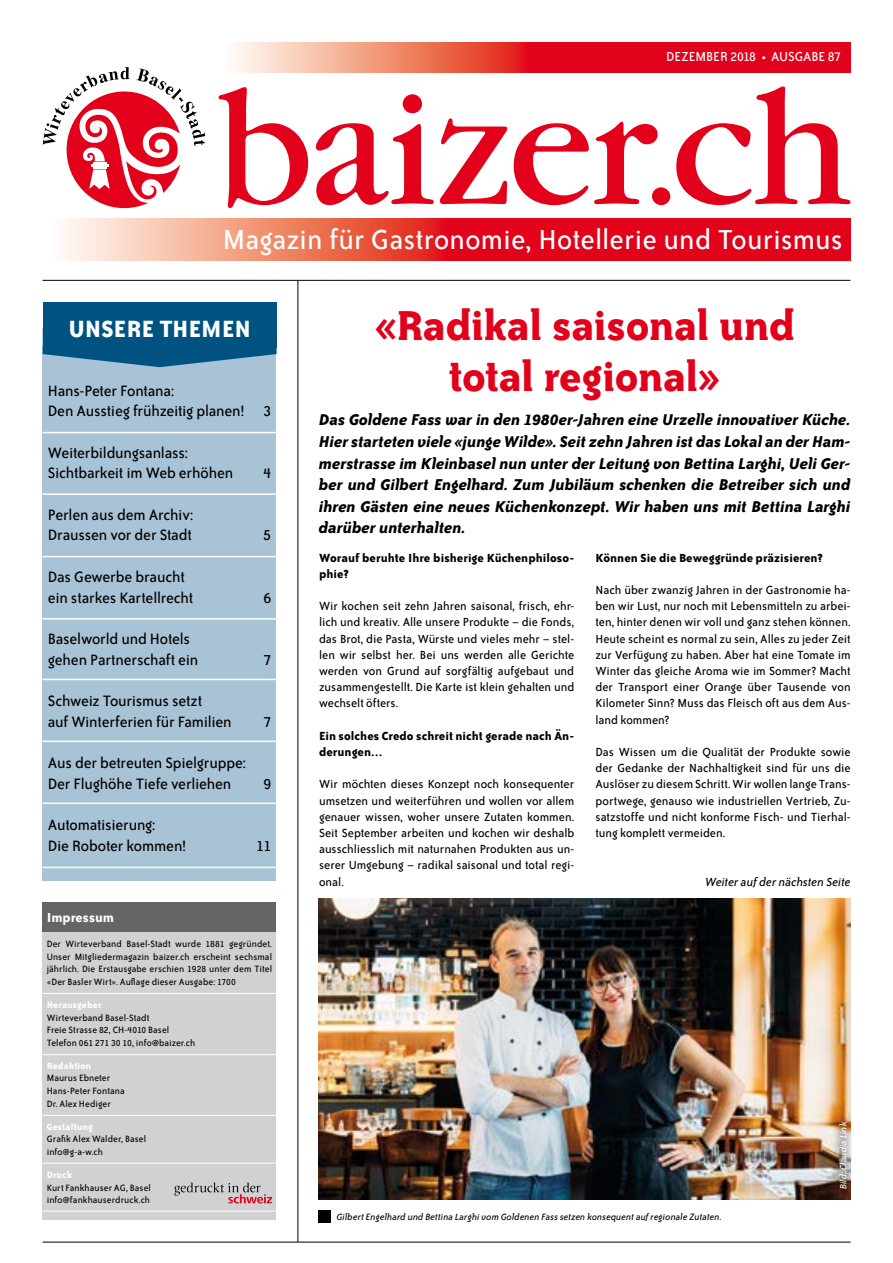
<style>
.page{position:relative;width:893px;height:1263px;background:#fff}
.page>*{position:absolute;margin:0;border:0;box-sizing:border-box;transform-origin:0 0}
.t1{font:700 48px/51px "Bailey Quad ITC";letter-spacing:-.015em;color:#e2001a;text-align:center}
.t2{font:31.5px "Bailey Sans ITC";color:#fff}
.t3{font:700 27px "Bailey Sans ITC";color:#fff}
.t4{font:italic 700 18px/21.6px "Bailey Sans ITC";letter-spacing:-.01em;color:#000;text-align:justify}
.t5{font:17.25px/20.7px "Bailey Sans ITC";letter-spacing:-.015em;color:#000}
.t6{font:15px "Bailey Sans ITC";color:#fff}
.t7{font:700 15px "Bailey Sans ITC";color:#fff}
.t8{font:13.5px/16.2px "Bailey Sans ITC";letter-spacing:-.005em;color:#000;text-align:justify}
.t9{font:700 13.5px/16.2px "Bailey Sans ITC";letter-spacing:.005em;color:#000}
.t10{font:italic 13.5px "Bailey Sans ITC";letter-spacing:-.005em;color:#000}
.t11{font:10.5px/12.6px "Bailey Sans ITC";letter-spacing:.005em;color:#000}
.t12{font:italic 10.5px "Bailey Sans ITC";letter-spacing:.005em;color:#000}
.t13{font:700 10.5px "Bailey Sans ITC";letter-spacing:.015em;color:#fff}
.t14{font:italic 10.5px "Bailey Sans ITC";color:#fff}
</style>
<div class="page">
<svg style="left:233px;top:43px;width:617px;height:29px;background:#e94649"></svg>
<svg style="left:64px;top:218px;width:786px;height:43px;background:#e94749"></svg>
<hr style="left:43px;top:280px;width:807px;height:1px;background:#000">
<hr style="left:298px;top:280px;width:1px;height:962px;background:#000">
<div style="left:42px;top:905px;width:234px;height:315px;background:#d0d1d2"></div>
<div style="left:43px;top:902px;width:233px;height:30px;background:#646567"></div>
<hr style="left:43px;top:993px;width:233px;height:1px;background:#fff">
<hr style="left:43px;top:1054px;width:233px;height:1px;background:#fff">
<hr style="left:43px;top:1163px;width:233px;height:1px;background:#fff">
<hr style="left:43px;top:1115px;width:233px;height:1px;background:#fff">
<hr style="left:43px;top:1242px;width:807px;height:1px;background:#000">
<svg style="left:219px;top:87px;width:89px;height:121px"></svg>
<svg style="left:316px;top:94px;width:118px;height:111px"></svg>
<svg style="left:440px;top:119px;width:67px;height:85px"></svg>
<svg style="left:514px;top:122px;width:144px;height:83px"></svg>
<div style="left:652px;top:187px;width:18px;height:18px;background:#e2001a;border-radius:50%"></div>
<svg style="left:676px;top:86px;width:174px;height:119px"></svg>
<hr style="left:42px;top:1211px;width:234px;height:1px;background:#fff">
<svg style="left:174px;top:1182px;width:98px;height:21px"></svg>
<div style="left:43px;top:302px;width:234px;height:46px;background:#005380"></div>
<div style="left:43px;top:346px;width:233px;height:535px;background:#a8c2d6"></div>
<hr style="left:43px;top:493px;width:234px;height:2px;background:#fff">
<hr style="left:43px;top:432px;width:234px;height:1px;background:#fff">
<svg style="left:43px;top:346px;width:234px;height:21px"></svg>
<hr style="left:43px;top:556px;width:234px;height:1px;background:#fff">
<hr style="left:43px;top:618px;width:234px;height:2px;background:#fff">
<hr style="left:43px;top:679px;width:234px;height:1px;background:#fff">
<hr style="left:43px;top:740px;width:234px;height:2px;background:#fff">
<hr style="left:43px;top:802px;width:234px;height:2px;background:#fff">
<hr style="left:43px;top:867px;width:234px;height:1px;background:#fff">
<div style="left:319px;top:1210px;width:12px;height:12px;background:#000"></div>
<img style="left:319px;top:898px;width:531px;height:301px">
<svg style="left:43px;top:67px;width:162px;height:141px"></svg>
<img style="left:830px;top:1113px;width:21px;height:82px">
<p class="t6" style="left:666px;top:49px;width:176px">DEZEMBER 2018 • AUSGABE 87</p>
<h2 class="t2" style="left:223px;top:223px;width:622px">Magazin für Gastronomie, Hotellerie und Tourismus</h2>
<h3 class="t3" style="left:68px;top:314px;width:184px">UNSERE THEMEN</h3>
<p class="t5" style="left:48px;top:380px;width:225px">Hans-Peter Fontana:<br>Den Ausstieg frühzeitig planen! 3</p>
<p class="t5" style="left:48px;top:442px;width:187px">Weiterbildungsanlass:<br>Sichtbarkeit im Web erhöhen</p>
<p class="t5" style="left:263px;top:463px;width:9px">4</p>
<p class="t5" style="left:48px;top:504px;width:147px">Perlen aus dem Archiv:<br>Draussen vor der Stadt</p>
<p class="t5" style="left:48px;top:566px;width:147px">Das Gewerbe braucht ein starkes Kartellrecht</p>
<p class="t5" style="left:48px;top:629px;width:152px">Baselworld und Hotels gehen Partnerschaft ein</p>
<p class="t5" style="left:48px;top:691px;width:185px">Schweiz Tourismus setzt<br>auf Winterferien für Familien</p>
<p class="t5" style="left:48px;top:753px;width:200px">Aus der betreuten Spielgruppe:<br>Der Flughöhe Tiefe verliehen</p>
<p class="t5" style="left:48px;top:815px;width:140px">Automatisierung:<br>Die Roboter kommen!</p>
<p class="t5" style="left:263px;top:525px;width:10px">5</p>
<p class="t5" style="left:263px;top:587px;width:9px">6</p>
<p class="t5" style="left:263px;top:649px;width:9px">7</p>
<p class="t5" style="left:263px;top:711px;width:9px">7</p>
<p class="t5" style="left:263px;top:773px;width:9px">9</p>
<p class="t5" style="left:256px;top:836px;width:17px">11</p>
<p class="t7" style="left:47px;top:909px;width:69px">Impressum</p>
<p class="t11" style="left:47px;top:938px;width:227px;text-align:justify">Der Wirteverband Basel-Stadt wurde 1881 gegründet.<br>Unser Mitgliedermagazin baizer.ch erscheint sechsmal jährlich. Die Erstausgabe erschien 1928 unter dem Titel «Der Basler Wirt». Auflage dieser Ausgabe: 1700</p>
<p class="t13" style="left:47px;top:999px;width:56px">Herausgeber</p>
<p class="t11" style="left:47px;top:1011px;width:150px">Wirteverband Basel-Stadt<br>Freie Strasse 82, CH-4010 Basel<br>Telefon 061 271 30 10, info@baizer.ch</p>
<p class="t13" style="left:47px;top:1060px;width:46px">Redaktion</p>
<p class="t11" style="left:47px;top:1072px;width:79px">Maurus Ebneter<br>Hans-Peter Fontana<br>Dr. Alex Hediger</p>
<p class="t13" style="left:47px;top:1121px;width:47px">Gestaltung</p>
<p class="t11" style="left:47px;top:1133px;width:101px">Grafik Alex Walder, Basel info@g-a-w.ch</p>
<p class="t13" style="left:47px;top:1169px;width:27px">Druck</p>
<p class="t11" style="left:47px;top:1181px;width:106px">Kurt Fankhauser AG, Basel info@fankhauserdruck.ch</p>
<h1 class="t1" style="left:374px;top:299px;width:422px">«Radikal saisonal und total regional»</h1>
<p class="t4" style="left:319px;top:409px;width:533px">Das Goldene Fass war in den 1980er-Jahren eine Urzelle innovativer Küche.<br>Hier starteten viele «junge Wilde». Seit zehn Jahren ist das Lokal an der Ham&shy;merstrasse im Kleinbasel nun unter der Leitung von Bettina Larghi, Ueli Ger&shy;ber und Gilbert Engelhard. Zum Jubiläum schenken die Betreiber sich und ihren Gästen eine neues Küchenkonzept. Wir haben uns mit Bettina Larghi darüber unterhalten.</p>
<p class="t9" style="left:319px;top:549px;width:257px">Worauf beruhte Ihre bisherige Küchenphiloso&shy;phie?</p>
<p class="t8" style="left:319px;top:598px;width:257px">Wir kochen seit zehn Jahren saisonal, frisch, ehr&shy;lich und kreativ. Alle unsere Produkte – die Fonds, das Brot, die Pasta, Würste und vieles mehr – stel&shy;len wir selbst her. Bei uns werden alle Gerichte werden von Grund auf sorgfältig aufgebaut und zusammengestellt. Die Karte ist klein gehalten und wechselt öfters.</p>
<p class="t9" style="left:319px;top:727px;width:257px">Ein solches Credo schreit nicht gerade nach Än&shy;derungen…</p>
<p class="t8" style="left:319px;top:776px;width:257px">Wir möchten dieses Konzept noch konsequenter umsetzen und weiterführen und wollen vor allem genauer wissen, woher unsere Zutaten kommen.<br>Seit September arbeiten und kochen wir deshalb ausschliesslich mit naturnahen Produkten aus un&shy;serer Umgebung – radikal saisonal und total regi&shy;onal.</p>
<p class="t9" style="left:595px;top:549px;width:229px">Können Sie die Beweggründe präzisieren?</p>
<p class="t8" style="left:595px;top:582px;width:257px">Nach über zwanzig Jahren in der Gastronomie ha&shy;ben wir Lust, nur noch mit Lebensmitteln zu arbei&shy;ten, hinter denen wir voll und ganz stehen können.<br>Heute scheint es normal zu sein, Alles zu jeder Zeit zur Verfügung zu haben. Aber hat eine Tomate im Winter das gleiche Aroma wie im Sommer? Macht der Transport einer Orange über Tausende von Kilometer Sinn? Muss das Fleisch oft aus dem Aus&shy;land kommen?</p>
<p class="t8" style="left:595px;top:744px;width:257px">Das Wissen um die Qualität der Produkte sowie der Gedanke der Nachhaltigkeit sind für uns die Auslöser zu diesem Schritt. Wir wollen lange Trans&shy;portwege, genauso wie industriellen Vertrieb, Zu&shy;satzstoffe und nicht konforme Fisch- und Tierhal&shy;tung komplett vermeiden.</p>
<p class="t10" style="left:705px;top:874px;width:147px">Weiter auf der nächsten Seite</p>
<p class="t14" style="left:838px;top:1189px;width:69px;rotate:-90deg">Bild: Claudia Link</p>
<p class="t12" style="left:337px;top:1211px;width:387px">Gilbert Engelhard und Bettina Larghi vom Goldenen Fass setzen konsequent auf regionale Zutaten.</p>
</div>
